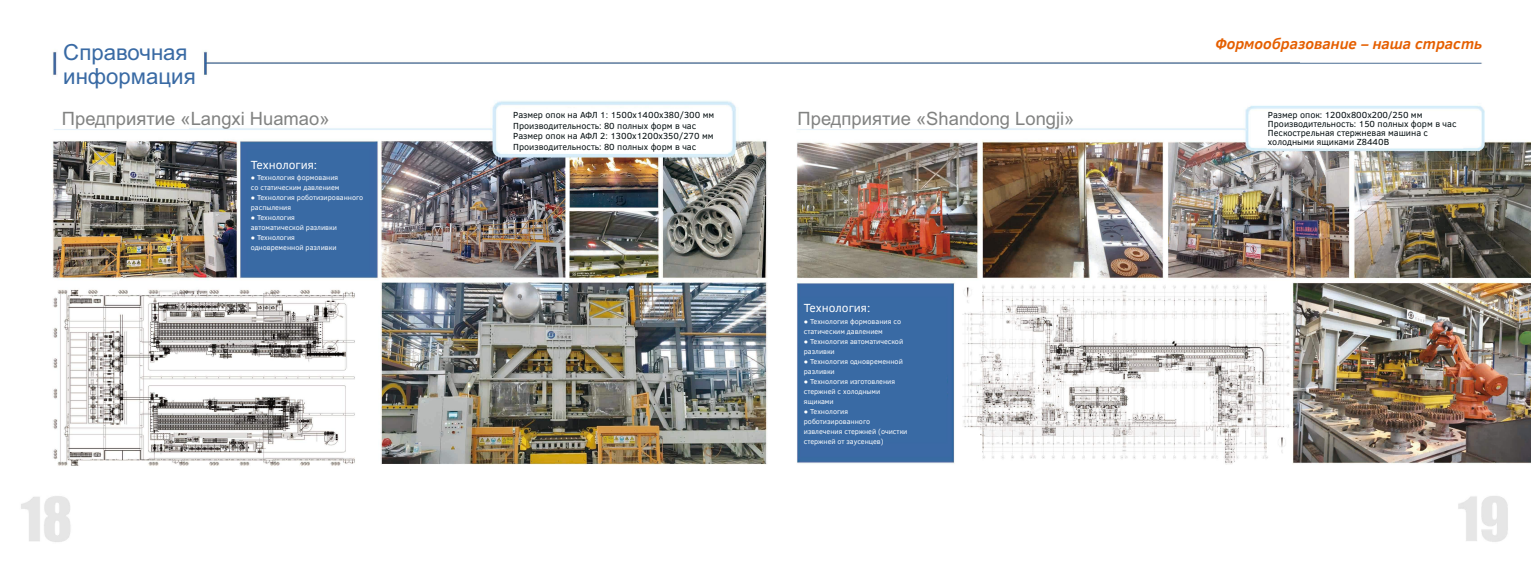
<style>
.page{position:relative;width:1531px;height:574px;background:#fff}
.page>*{position:absolute;margin:0;border:0;box-sizing:border-box;transform-origin:0 0}
.t1{font:22.2px/24.5px "Arial";color:#396aa4}
.t2{font:18.39px "Arial";color:#818281}
.t3{font:italic 700 15.27px "Clear Sans";color:#e55f00}
.t4{font:12px "Clear Sans";color:#fff}
.t5{font:9px/10.5px "Clear Sans";color:#030d0f}
.t6{font:7.2px/10px "Clear Sans";color:#fff}
</style>
<div class="page">
<img style="left:21px;top:51px;width:1510px;height:491px">
<div style="left:61px;top:47px;width:135px;height:34px;background:#fff"></div>
<div style="left:44px;top:105px;width:144px;height:24px;background:#fff"></div>
<div style="left:247px;top:149px;width:122px;height:123px;background:#396aa4"></div>
<div style="left:508px;top:108px;width:212px;height:45px;background:#fff"></div>
<div style="left:800px;top:297px;width:147px;height:146px;background:#396aa4"></div>
<div style="left:779px;top:105px;width:180px;height:24px;background:#fff"></div>
<div style="left:1300px;top:32px;width:194px;height:30px;background:#fff"></div>
<div style="left:1267px;top:112px;width:196px;height:36px;background:#fff"></div>
<div style="left:436px;top:479px;width:725px;height:86px;background:#fff"></div>
<h1 class="t1" style="left:63px;top:42px;width:134px">Справочная информация</h1>
<h2 class="t2" style="left:62px;top:111px;width:269px">Предприятие «Langxi Huamao»</h2>
<h3 class="t4" style="left:251px;top:160px;width:68px">Технология:</h3>
<p class="t6" style="left:251px;top:173px;width:90px">● Технология формования со статическим давлением</p>
<p class="t6" style="left:251px;top:193px;width:114px">● Технология роботизированного распыления</p>
<p class="t6" style="left:251px;top:213px;width:88px">● Технология автоматической разливки</p>
<p class="t6" style="left:251px;top:233px;width:87px">● Технология одновременной разливки</p>
<p class="t5" style="left:513px;top:111px;width:203px">Размер опок на АФЛ 1: 1500x1400x380/300 мм Производительность: 80 полных форм в час Размер опок на АФЛ 2: 1300x1200x350/270 мм Производительность: 80 полных форм в час</p>
<h3 class="t3" style="left:1215px;top:38px;width:268px">Формообразование – наша страсть</h3>
<h2 class="t2" style="left:797px;top:111px;width:278px">Предприятие «Shandong Longji»</h2>
<p class="t5" style="left:1268px;top:112px;width:190px;line-height:9px">Размер опок: 1200x800x200/250 мм Производительность: 150 полных форм в час Пескострельная стержневая машина с холодными ящиками Z8440B</p>
<h3 class="t4" style="left:804px;top:303px;width:68px">Технология:</h3>
<p class="t6" style="left:804px;top:317px;width:99px">● Технология формования со статическим давлением</p>
<p class="t6" style="left:804px;top:337px;width:101px">● Технология автоматической разливки</p>
<p class="t6" style="left:804px;top:357px;width:101px">● Технология одновременной разливки</p>
<p class="t6" style="left:804px;top:377px;width:93px">● Технология изготовления стержней с холодными ящиками</p>
<p class="t6" style="left:804px;top:407px;width:105px">● Технология роботизированного извлечения стержней (очистки стержней от заусенцев)</p>
</div>
